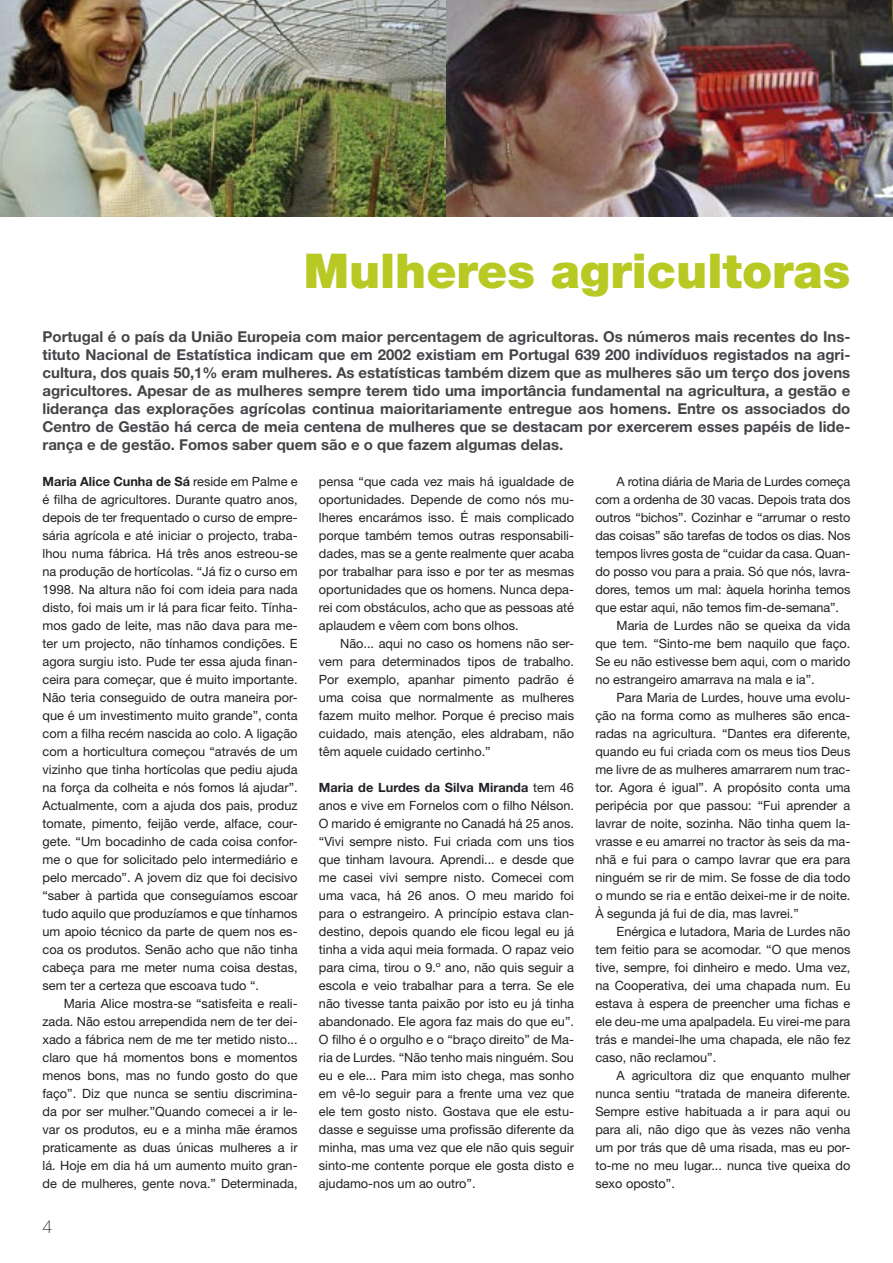
<style>
.page{position:relative;width:893px;height:1263px;background:#fff}
.page>*{position:absolute;margin:0;border:0;box-sizing:border-box;transform-origin:0 0}
._03a_Titulo{font:900 48px "Helvetica Neue";color:#b7c922}
.t1{font:100 18px "Helvetica Neue";color:#212125}
._04a_Lead{font:700 15px/18px "Helvetica Neue";color:#464448;text-align:justify}
._01a_Texto{font:12.75px/18px "Helvetica Neue";color:#212125;text-align:justify}
.s1{font-weight:700}
</style>
<div class="page">
<img style="left:0;top:0;width:893px;height:216px">
<p class="_03a_Titulo" style="left:304px;top:242px;width:548px">Mulheres agricultoras</p>
<p class="_04a_Lead" style="left:43px;top:327px;width:809px">Portugal é o país da União Europeia com maior percentagem de agricultoras. Os números mais recentes do Ins&shy;tituto Nacional de Estatística indicam que em 2002 existiam em Portugal 639 200 indivíduos registados na agri&shy;cultura, dos quais 50,1% eram mulheres. As estatísticas também dizem que as mulheres são um terço dos jovens agricultores. Apesar de as mulheres sempre terem tido uma importância fundamental na agricultura, a gestão e liderança das explorações agrícolas continua maioritariamente entregue aos homens. Entre os associados do Centro de Gestão há cerca de meia centena de mulheres que se destacam por exercerem esses papéis de lide&shy;rança e de gestão. Fomos saber quem são e o que fazem algumas delas.</p>
<p class="_01a_Texto" style="left:43px;top:472px;width:257px"><span class="s1">Maria Alice Cunha de Sá</span> reside em Palme e é filha de agricultores. Durante quatro anos, depois de ter frequentado o curso de empre&shy;sária agrícola e até iniciar o projecto, traba&shy;lhou numa fábrica. Há três anos estreou-se na produção de hortícolas. “Já fiz o curso em 1998. Na altura não foi com ideia para nada disto, foi mais um ir lá para ficar feito. Tínha&shy;mos gado de leite, mas não dava para me&shy;ter um projecto, não tínhamos condições. E agora surgiu isto. Pude ter essa ajuda finan&shy;ceira para começar, que é muito importante.<br>Não teria conseguido de outra maneira por&shy;que é um investimento muito grande”, conta com a filha recém nascida ao colo. A ligação com a horticultura começou “através de um vizinho que tinha hortícolas que pediu ajuda na força da colheita e nós fomos lá ajudar”.<br>Actualmente, com a ajuda dos pais, produz tomate, pimento, feijão verde, alface, cour&shy;gete. “Um bocadinho de cada coisa confor&shy;me o que for solicitado pelo intermediário e pelo mercado”. A jovem diz que foi decisivo “saber à partida que conseguíamos escoar tudo aquilo que produzíamos e que tínhamos um apoio técnico da parte de quem nos es&shy;coa os produtos. Senão acho que não tinha cabeça para me meter numa coisa destas, sem ter a certeza que escoava tudo “.</p>
<p class="_01a_Texto" style="left:43px;top:994px;width:257px;text-indent:21px">Maria Alice mostra-se “satisfeita e reali&shy;zada. Não estou arrependida nem de ter dei&shy;xado a fábrica nem de me ter metido nisto... claro que há momentos bons e momentos menos bons, mas no fundo gosto do que faço”. Diz que nunca se sentiu discrimina&shy;da por ser mulher.”Quando comecei a ir le&shy;var os produtos, eu e a minha mãe éramos praticamente as duas únicas mulheres a ir lá. Hoje em dia há um aumento muito gran&shy;de de mulheres, gente nova.” Determinada,</p>
<h2 class="t1" style="left:43px;top:1216px;width:12px">4</h2>
<p class="_01a_Texto" style="left:319px;top:472px;width:257px">pensa “que cada vez mais há igualdade de oportunidades. Depende de como nós mu&shy;lheres encarámos isso. É mais complicado porque também temos outras responsabili&shy;dades, mas se a gente realmente quer acaba por trabalhar para isso e por ter as mesmas oportunidades que os homens. Nunca depa&shy;rei com obstáculos, acho que as pessoas até aplaudem e vêem com bons olhos.</p>
<p class="_01a_Texto" style="left:319px;top:634px;width:257px;text-indent:21px">Não... aqui no caso os homens não ser&shy;vem para determinados tipos de trabalho.<br>Por exemplo, apanhar pimento padrão é uma coisa que normalmente as mulheres fazem muito melhor. Porque é preciso mais cuidado, mais atenção, eles aldrabam, não têm aquele cuidado certinho.”</p>
<p class="_01a_Texto" style="left:319px;top:778px;width:257px"><span class="s1">Maria de Lurdes da Silva Miranda</span> tem 46 anos e vive em Fornelos com o filho Nélson.<br>O marido é emigrante no Canadá há 25 anos. “Vivi sempre nisto. Fui criada com uns tios que tinham lavoura. Aprendi... e desde que me casei vivi sempre nisto. Comecei com uma vaca, há 26 anos. O meu marido foi para o estrangeiro. A princípio estava clan&shy;destino, depois quando ele ficou legal eu já tinha a vida aqui meia formada. O rapaz veio para cima, tirou o 9.º ano, não quis seguir a escola e veio trabalhar para a terra. Se ele não tivesse tanta paixão por isto eu já tinha abandonado. Ele agora faz mais do que eu”.<br>O filho é o orgulho e o “braço direito” de Ma&shy;ria de Lurdes. “Não tenho mais ninguém. Sou eu e ele... Para mim isto chega, mas sonho em vê-lo seguir para a frente uma vez que ele tem gosto nisto. Gostava que ele estu&shy;dasse e seguisse uma profissão diferente da minha, mas uma vez que ele não quis seguir sinto-me contente porque ele gosta disto e ajudamo-nos um ao outro”.</p>
<p class="_01a_Texto" style="left:595px;top:472px;width:257px;text-indent:21px">A rotina diária de Maria de Lurdes começa com a ordenha de 30 vacas. Depois trata dos outros “bichos”. Cozinhar e “arrumar o resto das coisas” são tarefas de todos os dias. Nos tempos livres gosta de “cuidar da casa. Quan&shy;do posso vou para a praia. Só que nós, lavra&shy;dores, temos um mal: àquela horinha temos que estar aqui, não temos fim-de-semana”.</p>
<p class="_01a_Texto" style="left:595px;top:616px;width:257px;text-indent:21px">Maria de Lurdes não se queixa da vida que tem. “Sinto-me bem naquilo que faço.<br>Se eu não estivesse bem aqui, com o marido no estrangeiro amarrava na mala e ia”.</p>
<p class="_01a_Texto" style="left:595px;top:688px;width:257px;text-indent:21px">Para Maria de Lurdes, houve uma evolu&shy;ção na forma como as mulheres são enca&shy;radas na agricultura. “Dantes era diferente, quando eu fui criada com os meus tios Deus me livre de as mulheres amarrarem num trac&shy;tor. Agora é igual”. A propósito conta uma peripécia por que passou: “Fui aprender a lavrar de noite, sozinha. Não tinha quem la&shy;vrasse e eu amarrei no tractor às seis da ma&shy;nhã e fui para o campo lavrar que era para ninguém se rir de mim. Se fosse de dia todo o mundo se ria e então deixei-me ir de noite.<br>À segunda já fui de dia, mas lavrei.”</p>
<p class="_01a_Texto" style="left:595px;top:922px;width:257px;text-indent:21px">Enérgica e lutadora, Maria de Lurdes não tem feitio para se acomodar. “O que menos tive, sempre, foi dinheiro e medo. Uma vez, na Cooperativa, dei uma chapada num. Eu estava à espera de preencher uma fichas e ele deu-me uma apalpadela. Eu virei-me para trás e mandei-lhe uma chapada, ele não fez caso, não reclamou”.</p>
<p class="_01a_Texto" style="left:595px;top:1066px;width:257px;text-indent:21px">A agricultora diz que enquanto mulher nunca sentiu “tratada de maneira diferente.<br>Sempre estive habituada a ir para aqui ou para ali, não digo que às vezes não venha um por trás que dê uma risada, mas eu por&shy;to-me no meu lugar... nunca tive queixa do sexo oposto”.</p>
</div>
